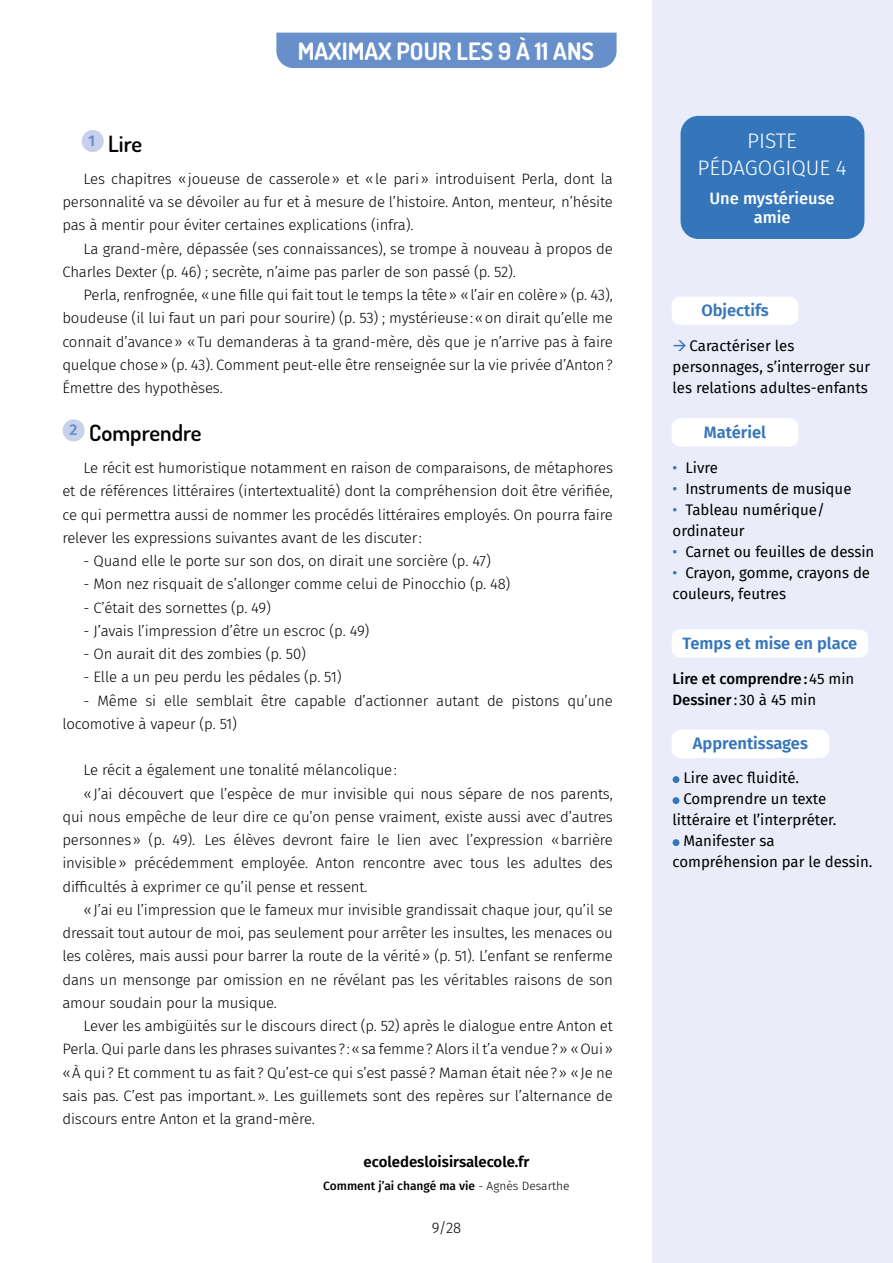
<style>
.page{position:relative;width:893px;height:1263px;background:#fff}
.page>*{position:absolute;margin:0;border:0;box-sizing:border-box;transform-origin:0 0}
.t1{font:700 24px "Dosis";color:#fff}
.t2{font:600 22.5px "Dosis";color:#000}
.t3{font:300 21px/27px "Fira Sans";color:#fff;text-align:center}
.t4{font:600 16.5px "Fira Sans";color:#3576bb}
.t5{font:500 16.5px/19.8px "Fira Sans";color:#fff;text-align:center}
.t6{font:300 15px/23.2px "Fira Sans";letter-spacing:-.01em;color:#000;text-align:justify}
.t7{font:15px/21px "Fira Sans";color:#000}
.t8{font:500 15px/21px "Fira Sans";color:#000}
.t9{font:600 15px "Fira Sans";color:#000}
.t10{font:500 12px "Fira Sans";color:#000}
.s1{font-weight:300}
.s2{color:#3576bb}
.s3{font-weight:400}
</style>
<div class="page">
<div style="left:652px;top:0;width:241px;height:1263px;background:#eaedf9"></div>
<div style="left:276px;top:33px;width:341px;height:35px;background:#678fca"></div>
<div style="left:672px;top:297px;width:126px;height:28px;background:#fff;border-radius:9px"></div>
<div style="left:672px;top:418px;width:126px;height:29px;background:#fff;border-radius:9px"></div>
<div style="left:82px;top:130px;width:22px;height:22px;background:#c7d1ec;border-radius:50%"></div>
<div style="left:63px;top:419px;width:22px;height:22px;background:#c7d1ec;border-radius:50%"></div>
<div style="left:672px;top:730px;width:157px;height:28px;background:#fff;border-radius:9px"></div>
<div style="left:673px;top:776px;width:6px;height:7px;background:#3576bb;border-radius:50%"></div>
<div style="left:673px;top:797px;width:6px;height:7px;background:#3576bb;border-radius:50%"></div>
<div style="left:673px;top:839px;width:6px;height:7px;background:#3576bb;border-radius:50%"></div>
<div style="left:672px;top:629px;width:196px;height:29px;background:#fff;border-radius:9px"></div>
<div style="left:680px;top:116px;width:184px;height:123px;background:#3576bb;border-radius:18px"></div>
<h1 class="t1" style="left:298px;top:35px;width:298px">MAXIMAX POUR LES 9 À 11 ANS</h1>
<h2 class="t2" style="left:88px;top:129px;width:56px"><sup>1</sup> Lire</h2>
<p class="t6" style="left:62px;top:167px;width:552px;text-indent:21px">Les chapitres «joueuse de casserole» et «le pari» introduisent Perla, dont la personnalité va se dévoiler au fur et à mesure de l’histoire. Anton, menteur, n’hésite pas à mentir pour éviter certaines explications (infra).</p>
<p class="t6" style="left:62px;top:237px;width:552px;text-indent:21px">La grand-mère, dépassée (ses connaissances), se trompe à nouveau à propos de<br>Charles Dexter (p. 46) ; secrète, n’aime pas parler de son passé (p. 52).</p>
<p class="t6" style="left:62px;top:283px;width:552px;text-indent:21px">Perla, renfrognée, «une fille qui fait tout le temps la tête» «l’air en colère» (p. 43), boudeuse (il lui faut un pari pour sourire) (p. 53) ; mystérieuse:«on dirait qu’elle me connait d’avance» «Tu demanderas à ta grand-mère, dès que je n’arrive pas à faire quelque chose» (p. 43). Comment peut-elle être renseignée sur la vie privée d’Anton?<br>Émettre des hypothèses.</p>
<h2 class="t2" style="left:70px;top:418px;width:134px"><sup>2</sup> Comprendre</h2>
<p class="t6" style="left:62px;top:456px;width:552px;text-indent:21px">Le récit est humoristique notamment en raison de comparaisons, de métaphores et de références littéraires (intertextualité) dont la compréhension doit être vérifiée, ce qui permettra aussi de nommer les procédés littéraires employés. On pourra faire relever les expressions suivantes avant de les discuter:</p>
<p class="t6" style="left:84px;top:549px;width:409px">- Quand elle le porte sur son dos, on dirait une sorcière (p. 47)</p>
<p class="t6" style="left:84px;top:572px;width:428px">- Mon nez risquait de s’allonger comme celui de Pinocchio (p. 48)</p>
<p class="t6" style="left:84px;top:596px;width:189px">- C’était des sornettes (p. 49)</p>
<p class="t6" style="left:84px;top:619px;width:287px">- J’avais l’impression d’être un escroc (p. 49)</p>
<p class="t6" style="left:84px;top:642px;width:224px">- On aurait dit des zombies (p. 50)</p>
<p class="t6" style="left:84px;top:665px;width:259px">- Elle a un peu perdu les pédales (p. 51)</p>
<p class="t6" style="left:62px;top:689px;width:552px;text-indent:21px">- Même si elle semblait être capable d’actionner autant de pistons qu’une locomotive à vapeur (p. 51)</p>
<p class="t6" style="left:84px;top:758px;width:315px">Le récit a également une tonalité mélancolique:</p>
<p class="t6" style="left:84px;top:782px;width:531px">«J’ai découvert que l’espèce de mur invisible qui nous sépare de nos parents,</p>
<p class="t6" style="left:62px;top:805px;width:552px">qui nous empêche de leur dire ce qu’on pense vraiment, existe aussi avec d’autres</p>
<p class="t6" style="left:62px;top:828px;width:552px">personnes» (p. 49). Les élèves devront faire le lien avec l’expression «barrière</p>
<p class="t6" style="left:62px;top:851px;width:552px">invisible» précédemment employée. Anton rencontre avec tous les adultes des</p>
<p class="t6" style="left:62px;top:875px;width:307px">difficultés à exprimer ce qu’il pense et ressent.</p>
<p class="t6" style="left:84px;top:898px;width:531px">«J’ai eu l’impression que le fameux mur invisible grandissait chaque jour, qu’il se</p>
<p class="t6" style="left:62px;top:921px;width:552px">dressait tout autour de moi, pas seulement pour arrêter les insultes, les menaces ou</p>
<p class="t6" style="left:62px;top:944px;width:552px">les colères, mais aussi pour barrer la route de la vérité» (p. 51). L’enfant se renferme</p>
<p class="t6" style="left:62px;top:968px;width:552px">dans un mensonge par omission en ne révélant pas les véritables raisons de son</p>
<p class="t6" style="left:62px;top:991px;width:216px">amour soudain pour la musique.</p>
<p class="t6" style="left:84px;top:1014px;width:531px">Lever les ambigüités sur le discours direct (p. 52) après le dialogue entre Anton et</p>
<p class="t6" style="left:62px;top:1037px;width:552px">Perla. Qui parle dans les phrases suivantes?:«sa femme? Alors il t’a vendue?» «Oui»</p>
<p class="t6" style="left:62px;top:1061px;width:552px">«À qui? Et comment tu as fait? Qu’est-ce qui s’est passé? Maman était née?» «Je ne</p>
<p class="t6" style="left:62px;top:1084px;width:552px">sais pas. C’est pas important.». Les guillemets sont des repères sur l’alternance de</p>
<p class="t6" style="left:62px;top:1107px;width:254px">discours entre Anton et la grand-mère.</p>
<p class="t9" style="left:364px;top:1149px;width:167px">ecoledesloisirsalecole.fr</p>
<p class="t10" style="left:323px;top:1176px;width:248px">Comment j’ai changé ma vie <span class="s1">- Agnès Desarthe</span></p>
<p class="t6" style="left:432px;top:1216px;width:31px">9/28</p>
<h3 class="t3" style="left:697px;top:127px;width:151px">PISTE<br>PÉDAGOGIQUE 4</h3>
<p class="t5" style="left:709px;top:187px;width:127px">Une mystérieuse amie</p>
<p class="t4" style="left:701px;top:297px;width:69px">Objectifs</p>
<p class="t7" style="left:673px;top:335px;width:199px;text-indent:17px">Caractériser les personnages, s’interroger sur les relations adultes-enfants</p>
<p class="t4" style="left:704px;top:419px;width:64px">Matériel</p>
<p class="t7" style="left:673px;top:457px;width:47px"><span class="s2">•</span> Livre</p>
<p class="t7" style="left:673px;top:478px;width:180px"><span class="s2">•</span> Instruments de musique</p>
<p class="t7" style="left:673px;top:499px;width:154px"><span class="s2">•</span> Tableau numérique/ ordinateur</p>
<p class="t7" style="left:673px;top:541px;width:203px"><span class="s2">•</span> Carnet ou feuilles de dessin</p>
<p class="t7" style="left:673px;top:562px;width:199px"><span class="s2">•</span> Crayon, gomme, crayons de couleurs, feutres</p>
<p class="t4" style="left:682px;top:630px;width:176px">Temps et mise en place</p>
<p class="t8" style="left:673px;top:668px;width:183px">Lire et comprendre:<span class="s3">45 min<br></span>Dessiner<span class="s3">: 30 à 45 min</span></p>
<p class="t4" style="left:693px;top:730px;width:116px">Apprentissages</p>
<p class="t7" style="left:683px;top:767px;width:117px">Lire avec fluidité.</p>
<p class="t7" style="left:683px;top:788px;width:144px">Comprendre un texte</p>
<p class="t7" style="left:673px;top:809px;width:165px">littéraire et l’interpréter.</p>
<p class="t7" style="left:683px;top:830px;width:93px">Manifester sa</p>
<p class="t7" style="left:673px;top:851px;width:201px">compréhension par le dessin.</p>
</div>
